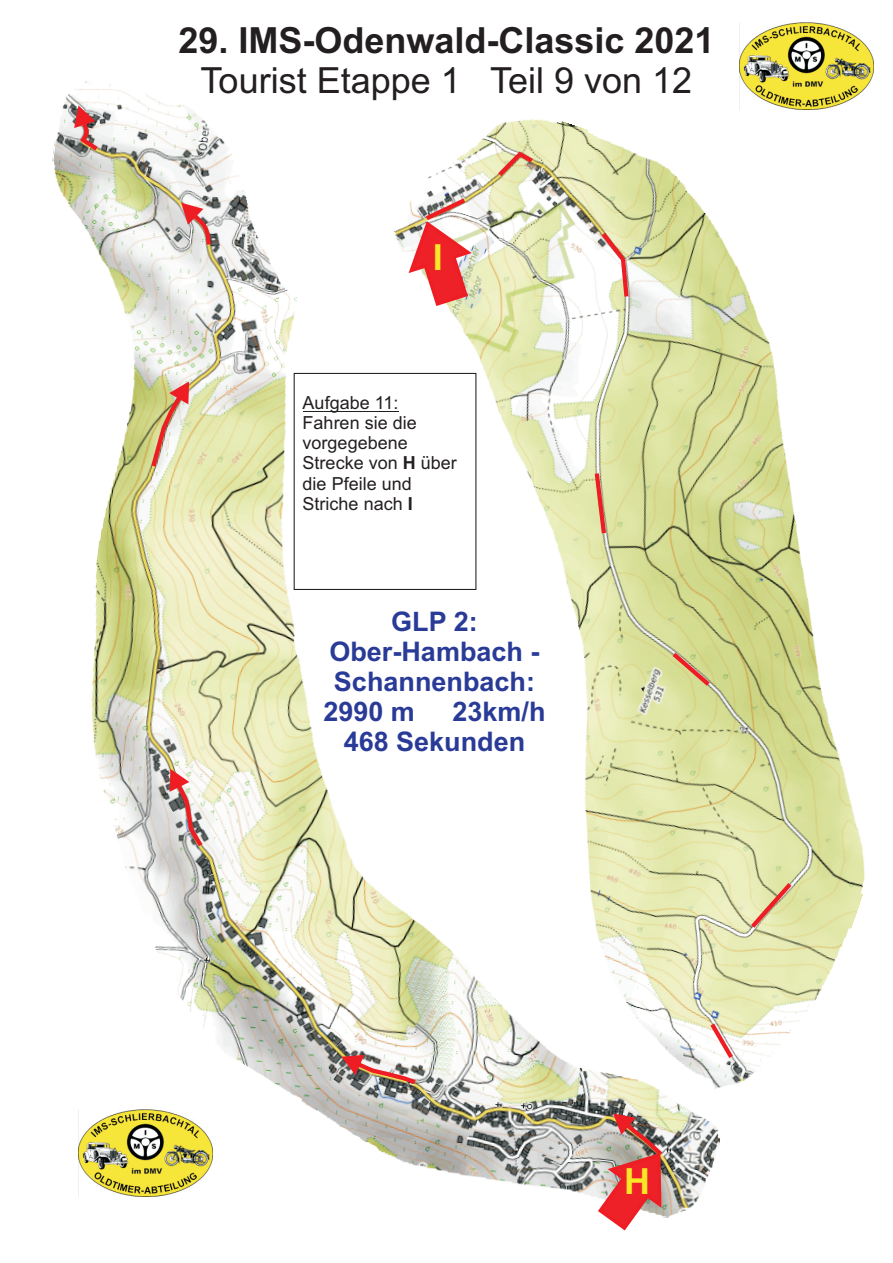
<style>
.page{position:relative;width:893px;height:1263px;background:#fff}
.page>*{position:absolute;margin:0;border:0;box-sizing:border-box;transform-origin:0 0}
.t1{font:700 36px "Arial";color:#231f20}
.t2{font:36px "Arial";color:#231f20}
.t3{font:700 36px "Arial";color:#f7e726}
.t4{font:700 27px/30.2px "Arial";color:#293b97}
.t5{font:18px/20.1px "Arial";color:#231f20}
.s1{font-weight:700}
</style>
<div class="page">
<img style="left:740px;top:23px;width:133px;height:59px">
<img style="left:52px;top:73px;width:781px;height:1145px">
<img style="left:166px;top:82px;width:704px;height:1031px">
<svg style="left:341px;top:1055px;width:75px;height:29px"></svg>
<svg style="left:170px;top:769px;width:33px;height:77px"></svg>
<svg style="left:151px;top:381px;width:38px;height:86px;background:#dcbc98"></svg>
<svg style="left:181px;top:203px;width:30px;height:42px"></svg>
<svg style="left:74px;top:105px;width:24px;height:45px"></svg>
<svg style="left:706px;top:1019px;width:31px;height:44px"></svg>
<svg style="left:747px;top:878px;width:49px;height:54px;background:#dfd09f"></svg>
<svg style="left:668px;top:648px;width:46px;height:42px;background:#d3c486"></svg>
<svg style="left:592px;top:469px;width:17px;height:69px"></svg>
<svg style="left:597px;top:228px;width:34px;height:73px"></svg>
<svg style="left:494px;top:149px;width:44px;height:32px"></svg>
<img style="left:406px;top:195px;width:69px;height:113px">
<img style="left:596px;top:1113px;width:67px;height:118px">
<svg style="left:293px;top:372px;width:184px;height:218px"></svg>
<hr style="left:303px;top:411px;width:95px;height:1px;background:#231f20">
<img style="left:78px;top:1110px;width:134px;height:86px">
<h1 class="t1" style="left:178px;top:26px;width:538px">29. IMS-Odenwald-Classic 2021</h1>
<h1 class="t2" style="left:201px;top:67px;width:493px">Tourist Etappe 1 Teil 9 von 12</h1>
<h1 class="t3" style="left:433px;top:243px;width:12px">I</h1>
<p class="t5" style="left:303px;top:394px;width:156px">Aufgabe 11:<br>Fahren sie die vorgegebene<br>Strecke von <span class="s1">H</span> über die Pfeile und<br>Striche nach <span class="s1">I</span></p>
<h2 class="t4" style="left:391px;top:609px;width:88px">GLP 2:</h2>
<h2 class="t4" style="left:329px;top:639px;width:212px">Ober-Hambach -</h2>
<h2 class="t4" style="left:334px;top:669px;width:203px">Schannenbach:</h2>
<h2 class="t4" style="left:323px;top:699px;width:93px">2990 m</h2>
<h2 class="t4" style="left:344px;top:699px;width:203px;text-indent:109px">23km/h<br>468 Sekunden</h2>
<h1 class="t3" style="left:624px;top:1167px;width:27px">H</h1>
</div>
